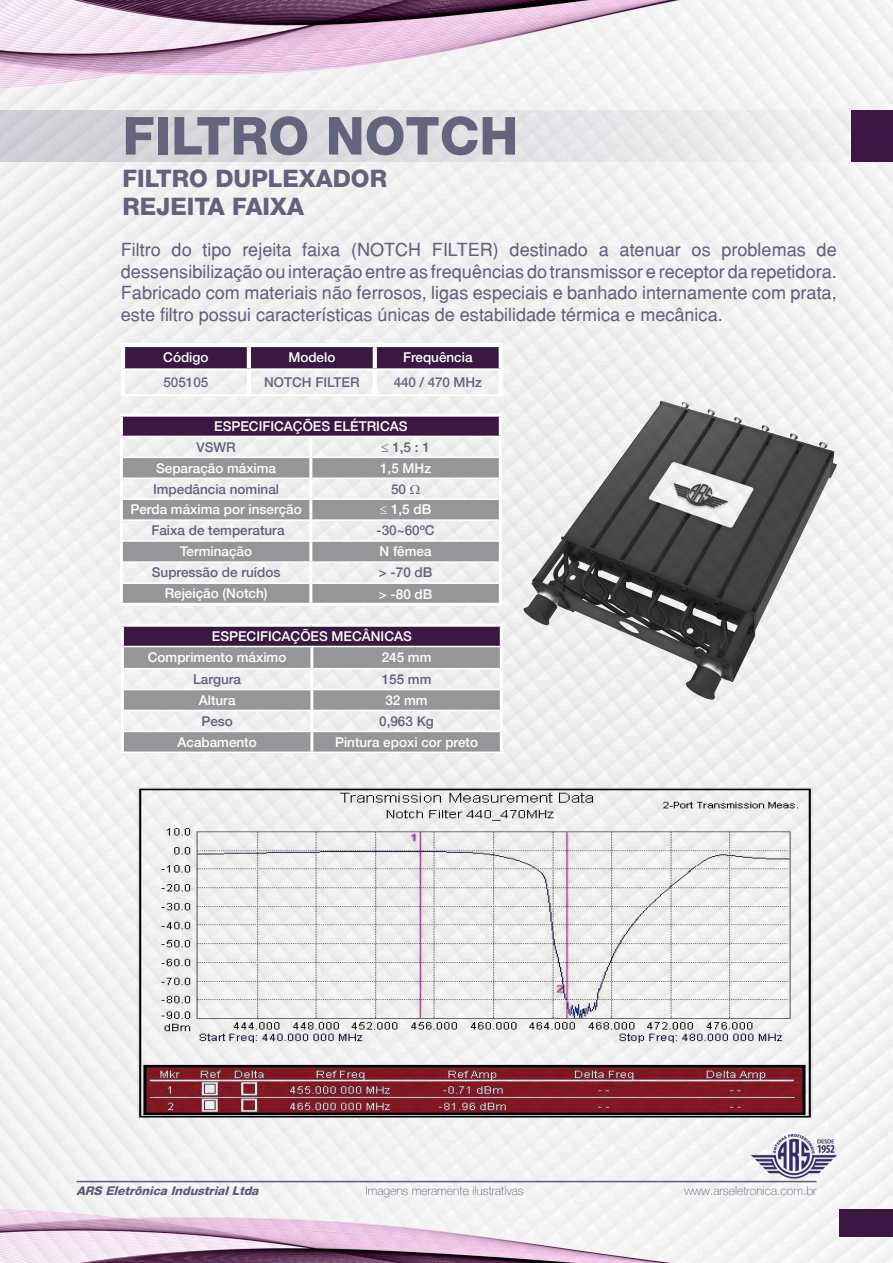
<style>
.page{position:relative;width:893px;height:1263px;background:#fff}
.page>*{position:absolute;margin:0;border:0;box-sizing:border-box;transform-origin:0 0}
.t1{font:800 52.5px "Helvetica 85";color:#63657d}
.t2{font:800 24px "Helvetica 85";color:#60637b}
.t3{font:18px/21.6px "Helvetica";color:#5e637c}
.t4{font:500 13.5px "Helvetica 65";color:#fff}
.t5{font:500 13.5px "Helvetica 65";color:#5e637c}
.t6{font:500 13.5px "Helvetica 65";color:#63657d}
.t7{font:100 12.15px "Helve Nue";color:#5e637c}
.t8{font:italic 800 12px "Helvetica 85";color:#5e637c}
</style>
<div class="page">
<img style="left:0;top:0;width:893px;height:1263px">
<div style="left:839px;top:1209px;width:54px;height:27px;background:#3a1841"></div>
<div style="left:0;top:110px;width:893px;height:52px;background:linear-gradient(to right,#cdced4,#f2f2f2)"></div>
<div style="left:852px;top:110px;width:41px;height:52px;background:#3a1841"></div>
<hr style="left:0;top:110px;width:1px;height:52px;background:#5f6279">
<div style="left:125px;top:347px;width:374px;height:21px;background:#3a1841"></div>
<hr style="left:121px;top:368px;width:128px;height:2px;background:#fff">
<hr style="left:249px;top:368px;width:126px;height:2px;background:#fff">
<hr style="left:375px;top:368px;width:128px;height:2px;background:#fff">
<hr style="left:247px;top:347px;width:4px;height:21px;background:#fff">
<svg style="left:373px;top:347px;width:4px;height:21px"></svg>
<hr style="left:499px;top:347px;width:4px;height:21px;background:#fff">
<hr style="left:247px;top:370px;width:4px;height:24px;background:#fff">
<hr style="left:373px;top:370px;width:4px;height:24px;background:#fff">
<hr style="left:499px;top:370px;width:4px;height:24px;background:#fff">
<hr style="left:121px;top:343px;width:128px;height:4px;background:#fff">
<hr style="left:121px;top:347px;width:4px;height:21px;background:#fff">
<hr style="left:249px;top:343px;width:126px;height:4px;background:#fff">
<hr style="left:375px;top:343px;width:128px;height:4px;background:#fff">
<hr style="left:121px;top:370px;width:4px;height:24px;background:#fff">
<hr style="left:121px;top:394px;width:128px;height:2px;background:#fff">
<hr style="left:249px;top:394px;width:126px;height:2px;background:#fff">
<hr style="left:375px;top:394px;width:128px;height:2px;background:#fff">
<div style="left:121px;top:415px;width:379px;height:21px;background:#3a1841"></div>
<div style="left:123px;top:458px;width:376px;height:19px;background:#959698"></div>
<svg style="left:123px;top:500px;width:376px;height:103px"></svg>
<hr style="left:120px;top:436px;width:191px;height:1px;background:#fff">
<hr style="left:311px;top:436px;width:191px;height:1px;background:#fff">
<hr style="left:123px;top:457px;width:186px;height:1px;background:#fff">
<hr style="left:312px;top:457px;width:187px;height:1px;background:#fff">
<hr style="left:123px;top:477px;width:186px;height:2px;background:#fff">
<hr style="left:312px;top:477px;width:187px;height:2px;background:#fff">
<hr style="left:123px;top:498px;width:186px;height:2px;background:#fff">
<hr style="left:312px;top:498px;width:187px;height:2px;background:#fff">
<hr style="left:123px;top:519px;width:186px;height:2px;background:#fff">
<hr style="left:312px;top:519px;width:187px;height:2px;background:#fff">
<hr style="left:123px;top:540px;width:186px;height:2px;background:#fff">
<hr style="left:312px;top:540px;width:187px;height:2px;background:#fff">
<hr style="left:120px;top:414px;width:191px;height:3px;background:#fff">
<hr style="left:120px;top:417px;width:3px;height:19px;background:#fff">
<hr style="left:311px;top:414px;width:191px;height:3px;background:#fff">
<hr style="left:499px;top:417px;width:3px;height:19px;background:#fff">
<hr style="left:120px;top:437px;width:3px;height:20px;background:#fff">
<hr style="left:309px;top:437px;width:3px;height:20px;background:#fff">
<hr style="left:499px;top:437px;width:3px;height:20px;background:#fff">
<hr style="left:120px;top:457px;width:3px;height:21px;background:#fff">
<hr style="left:309px;top:457px;width:3px;height:21px;background:#fff">
<hr style="left:499px;top:457px;width:3px;height:21px;background:#fff">
<hr style="left:120px;top:478px;width:3px;height:21px;background:#fff">
<hr style="left:309px;top:478px;width:3px;height:21px;background:#fff">
<hr style="left:499px;top:478px;width:3px;height:21px;background:#fff">
<hr style="left:120px;top:499px;width:3px;height:21px;background:#fff">
<hr style="left:309px;top:499px;width:3px;height:21px;background:#fff">
<hr style="left:499px;top:499px;width:3px;height:21px;background:#fff">
<hr style="left:120px;top:520px;width:3px;height:21px;background:#fff">
<hr style="left:309px;top:520px;width:3px;height:21px;background:#fff">
<hr style="left:499px;top:520px;width:3px;height:21px;background:#fff">
<hr style="left:120px;top:541px;width:3px;height:21px;background:#fff">
<hr style="left:309px;top:541px;width:3px;height:20px;background:#fff">
<hr style="left:499px;top:541px;width:3px;height:21px;background:#fff">
<hr style="left:120px;top:583px;width:3px;height:20px;background:#fff">
<hr style="left:309px;top:584px;width:3px;height:19px;background:#fff">
<hr style="left:499px;top:583px;width:3px;height:20px;background:#fff">
<hr style="left:120px;top:603px;width:191px;height:3px;background:#fff">
<hr style="left:311px;top:603px;width:191px;height:3px;background:#fff">
<hr style="left:120px;top:562px;width:3px;height:21px;background:#fff">
<hr style="left:123px;top:561px;width:188px;height:2px;background:#fff">
<hr style="left:311px;top:561px;width:188px;height:2px;background:#fff">
<hr style="left:309px;top:563px;width:3px;height:19px;background:#fff">
<hr style="left:499px;top:562px;width:3px;height:21px;background:#fff">
<hr style="left:123px;top:582px;width:188px;height:2px;background:#fff">
<hr style="left:311px;top:582px;width:188px;height:2px;background:#fff">
<div style="left:122px;top:625px;width:379px;height:21px;background:#3a1841"></div>
<svg style="left:124px;top:647px;width:376px;height:21px;background:#969799"></svg>
<svg style="left:124px;top:690px;width:376px;height:20px;background:#98999b"></svg>
<div style="left:124px;top:732px;width:376px;height:19px;background:#959698"></div>
<hr style="left:121px;top:646px;width:191px;height:1px;background:#fff">
<hr style="left:312px;top:646px;width:191px;height:1px;background:#fff">
<hr style="left:124px;top:668px;width:186px;height:1px;background:#fff">
<hr style="left:313px;top:668px;width:187px;height:1px;background:#fff">
<hr style="left:124px;top:689px;width:186px;height:1px;background:#fff">
<hr style="left:313px;top:689px;width:187px;height:1px;background:#fff">
<hr style="left:124px;top:710px;width:186px;height:1px;background:#fff">
<hr style="left:313px;top:710px;width:187px;height:1px;background:#fff">
<hr style="left:124px;top:731px;width:186px;height:1px;background:#fff">
<hr style="left:313px;top:731px;width:187px;height:1px;background:#fff">
<hr style="left:121px;top:624px;width:191px;height:3px;background:#fff">
<hr style="left:121px;top:627px;width:3px;height:19px;background:#fff">
<hr style="left:312px;top:624px;width:191px;height:3px;background:#fff">
<hr style="left:500px;top:627px;width:3px;height:19px;background:#fff">
<hr style="left:121px;top:647px;width:3px;height:22px;background:#fff">
<hr style="left:310px;top:647px;width:3px;height:22px;background:#fff">
<hr style="left:500px;top:647px;width:3px;height:22px;background:#fff">
<hr style="left:121px;top:669px;width:3px;height:20px;background:#fff">
<hr style="left:310px;top:669px;width:3px;height:20px;background:#fff">
<hr style="left:500px;top:669px;width:3px;height:20px;background:#fff">
<hr style="left:121px;top:689px;width:3px;height:21px;background:#fff">
<hr style="left:310px;top:689px;width:3px;height:21px;background:#fff">
<hr style="left:500px;top:689px;width:3px;height:21px;background:#fff">
<hr style="left:121px;top:710px;width:3px;height:21px;background:#fff">
<hr style="left:310px;top:710px;width:3px;height:21px;background:#fff">
<hr style="left:500px;top:710px;width:3px;height:21px;background:#fff">
<hr style="left:121px;top:731px;width:3px;height:20px;background:#fff">
<hr style="left:310px;top:731px;width:3px;height:20px;background:#fff">
<hr style="left:500px;top:731px;width:3px;height:20px;background:#fff">
<hr style="left:121px;top:751px;width:191px;height:2px;background:#fff">
<hr style="left:312px;top:751px;width:191px;height:2px;background:#fff">
<img style="left:524px;top:400px;width:313px;height:299px">
<img style="left:138px;top:787px;width:674px;height:332px">
<svg style="left:410px;top:484px;width:10px;height:9px"></svg>
<p class="t1" style="left:123px;top:105px;width:397px">FILTRO NOTCH</p>
<p class="t2" style="left:123px;top:164px;width:266px">FILTRO DUPLEXADOR</p>
<p class="t2" style="left:123px;top:193px;width:183px">REJEITA FAIXA</p>
<p class="t3" style="left:121px;top:238px;width:717px">Filtro do tipo rejeita faixa (NOTCH FILTER) destinado a atenuar os problemas de dessensibilização ou interação entre as frequências do transmissor e receptor da repetidora.</p>
<p class="t3" style="left:121px;top:282px;width:717px">Fabricado com materiais não ferrosos, ligas especiais e banhado internamente com prata, este filtro possui características únicas de estabilidade térmica e mecânica.</p>
<p class="t4" style="left:163px;top:349px;width:47px">Código</p>
<p class="t4" style="left:288px;top:349px;width:49px">Modelo</p>
<p class="t4" style="left:403px;top:349px;width:71px">Frequência</p>
<p class="t6" style="left:163px;top:374px;width:47px">505105</p>
<p class="t6" style="left:264px;top:374px;width:97px">NOTCH FILTER</p>
<p class="t6" style="left:394px;top:374px;width:89px">440 / 470 MHz</p>
<p class="t4" style="left:214px;top:418px;width:195px">ESPECIFICAÇÕES ELÉTRICAS</p>
<p class="t5" style="left:196px;top:439px;width:41px">VSWR</p>
<p class="t5" style="left:381px;top:439px;width:50px">≤ 1,5 : 1</p>
<p class="t4" style="left:156px;top:460px;width:122px">Separação máxima</p>
<p class="t4" style="left:380px;top:460px;width:53px">1,5 MHz</p>
<p class="t5" style="left:153px;top:481px;width:128px">Impedância nominal</p>
<p class="t6" style="left:391px;top:481px;width:17px">50</p>
<p class="t4" style="left:130px;top:502px;width:173px">Perda máxima por inserção</p>
<p class="t4" style="left:380px;top:502px;width:53px">≤ 1,5 dB</p>
<p class="t5" style="left:151px;top:522px;width:135px">Faixa de temperatura</p>
<p class="t6" style="left:376px;top:522px;width:60px">-30~60ºC</p>
<p class="t4" style="left:180px;top:543px;width:74px">Terminação</p>
<p class="t4" style="left:380px;top:543px;width:54px">N fêmea</p>
<p class="t5" style="left:152px;top:564px;width:130px">Supressão de ruídos</p>
<p class="t5" style="left:379px;top:565px;width:55px">&gt; -70 dB</p>
<p class="t4" style="left:165px;top:586px;width:104px">Rejeição (Notch)</p>
<p class="t4" style="left:379px;top:586px;width:55px">&gt; -80 dB</p>
<p class="t4" style="left:212px;top:628px;width:202px">ESPECIFICAÇÕES MECÂNICAS</p>
<p class="t4" style="left:148px;top:649px;width:140px">Comprimento máximo</p>
<p class="t4" style="left:382px;top:649px;width:51px">245 mm</p>
<p class="t5" style="left:193px;top:671px;width:50px">Largura</p>
<p class="t5" style="left:382px;top:671px;width:51px">155 mm</p>
<p class="t4" style="left:199px;top:692px;width:38px">Altura</p>
<p class="t4" style="left:385px;top:692px;width:44px">32 mm</p>
<p class="t5" style="left:201px;top:713px;width:33px">Peso</p>
<p class="t5" style="left:379px;top:713px;width:56px">0,963 Kg</p>
<p class="t4" style="left:177px;top:734px;width:81px">Acabamento</p>
<p class="t4" style="left:335px;top:734px;width:145px">Pintura epoxi cor preto</p>
<p class="t8" style="left:77px;top:1183px;width:187px">ARS Eletrônica IndustrialLtda</p>
<p class="t7" style="left:366px;top:1183px;width:160px">Imagens meramente ilustrativas</p>
<p class="t7" style="left:684px;top:1183px;width:134px">www.arseletronica.com.br</p>
</div>
